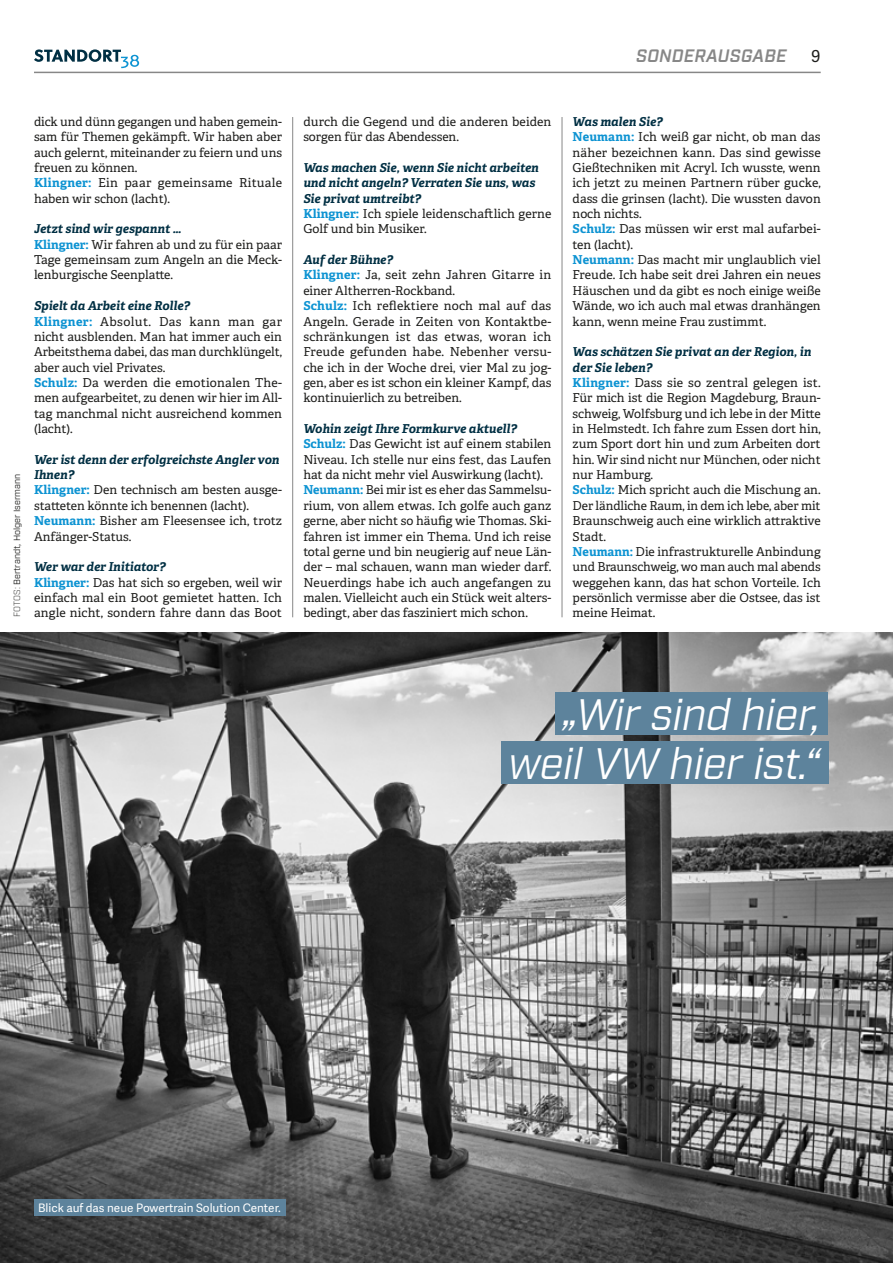
<style>
.page{position:relative;width:893px;height:1263px;background:#fff}
.page>*{position:absolute;margin:0;border:0;box-sizing:border-box;transform-origin:0 0}
.t1{font:italic 43.95px/49.1px "Industry";letter-spacing:-.01em;color:#fff;text-align:right}
.t2{font:italic 600 18px "Industry";letter-spacing:.01em;color:#878787}
.t3{font:16.5px "Adelle Sans";color:#1d1d1b}
.t4{font:12.3px/15.3px "Adelle PE";color:#1d1d1b}
.t5{font:italic 700 12.3px/15.3px "Adelle PE";color:#002f43}
.t6{font:11.7px "Adelle Sans";color:#fff}
.t7{font:9px "Industry";letter-spacing:.005em;color:#1d1d1b}
.s1{font-weight:300}
.s2{font-weight:700;color:#0d93d2}
.s3{font-weight:700;font-style:italic;color:#002f43}
.s4{font-style:normal;color:#0d93d2}
.s5{font-weight:400;font-style:normal;color:#1d1d1b}
</style>
<div class="page">
<hr style="left:34px;top:72px;width:787px;height:1px;background:#878787">
<svg style="left:34px;top:49px;width:105px;height:19px"></svg>
<hr style="left:292px;top:117px;width:1px;height:500px;background:#878787">
<hr style="left:562px;top:117px;width:1px;height:500px;background:#878787">
<img style="left:0;top:633px;width:893px;height:630px">
<div style="left:34px;top:1199px;width:251px;height:17px;background:#5d839c"></div>
<div style="left:555px;top:693px;width:273px;height:42px;background:#5d839c"></div>
<div style="left:501px;top:742px;width:327px;height:42px;background:#5d839c"></div>
<h2 class="t2" style="left:636px;top:45px;width:152px">SONDERAUSGABE</h2>
<h3 class="t3" style="left:811px;top:44px;width:11px">9</h3>
<p class="t7" style="left:12px;top:617px;width:145px;rotate:-90deg"><span class="s1">FOTOS:</span> Bertrandt, Holger Isermann</p>
<p class="t4" style="left:34px;top:113px;width:250px">dick und dünn gegangen und haben gemein&shy;sam für Themen gekämpft. Wir haben aber auch gelernt, miteinander zu feiern und uns freuen zu können.<br><span class="s2">Klingner:</span> Ein paar gemeinsame Rituale haben wir schon (lacht).</p>
<p class="t4" style="left:34px;top:221px;width:250px"><span class="s3">Jetzt sind wir gespannt …<br></span><span class="s2">Klingner:</span> Wir fahren ab und zu für ein paar<br>Tage gemeinsam zum Angeln an die Meck&shy;lenburgische Seenplatte.</p>
<p class="t4" style="left:34px;top:298px;width:250px"><span class="s3">Spielt da Arbeit eine Rolle?<br></span><span class="s2">Klingner:</span> Absolut. Das kann man gar nicht ausblenden. Man hat immer auch ein Arbeitsthema dabei, das man durchklüngelt, aber auch viel Privates.<br><span class="s2">Schulz:</span> Da werden die emotionalen The&shy;men aufgearbeitet, zu denen wir hier im All&shy;tag manchmal nicht ausreichend kommen (lacht).</p>
<p class="t4" style="left:34px;top:451px;width:250px"><span class="s3">Wer ist denn der erfolgreichste Angler von<br>Ihnen?<br></span><span class="s2">Klingner:</span> Den technisch am besten ausge&shy;statteten könnte ich benennen (lacht).<br><span class="s2">Neumann:</span> Bisher am Fleesensee ich, trotz<br>Anfänger-Status.</p>
<p class="t4" style="left:34px;top:559px;width:250px"><span class="s3">Wer war der Initiator?<br></span><span class="s2">Klingner:</span> Das hat sich so ergeben, weil wir einfach mal ein Boot gemietet hatten. Ich angle nicht, sondern fahre dann das Boot</p>
<p class="t4" style="left:303px;top:113px;width:250px">durch die Gegend und die anderen beiden sorgen für das Abendessen.</p>
<p class="t5" style="left:303px;top:159px;width:250px">Was machen Sie, wenn Sie nicht arbeiten und nicht angeln? Verraten Sie uns, was Sie privat umtreibt?<br><span class="s4">Klingner:</span> <span class="s5">Ich spiele leidenschaftlich gerne Golf und bin Musiker.</span></p>
<p class="t4" style="left:303px;top:252px;width:250px"><span class="s3">Auf der Bühne?<br></span><span class="s2">Klingner:</span> Ja, seit zehn Jahren Gitarre in einer Altherren-Rockband.<br><span class="s2">Schulz:</span> Ich reflektiere noch mal auf das Angeln. Gerade in Zeiten von Kontaktbe&shy;schränkungen ist das etwas, woran ich Freude gefunden habe. Nebenher versu&shy;che ich in der Woche drei, vier Mal zu jog&shy;gen, aber es ist schon ein kleiner Kampf, das kontinuierlich zu betreiben.</p>
<p class="t4" style="left:303px;top:420px;width:250px"><span class="s3">Wohin zeigt Ihre Formkurve aktuell?<br></span><span class="s2">Schulz:</span> Das Gewicht ist auf einem stabilen Niveau. Ich stelle nur eins fest, das Laufen hat da nicht mehr viel Auswirkung (lacht).<br><span class="s2">Neumann:</span> Bei mir ist es eher das Sammelsu&shy;rium, von allem etwas. Ich golfe auch ganz gerne, aber nicht so häufig wie Thomas. Ski&shy;fahren ist immer ein Thema. Und ich reise total gerne und bin neugierig auf neue Län&shy;der – mal schauen, wann man wieder darf.<br>Neuerdings habe ich auch angefangen zu malen. Vielleicht auch ein Stück weit alters-</p>
<p class="t4" style="left:303px;top:605px;width:226px">bedingt, aber das fasziniert mich schon.</p>
<p class="t4" style="left:573px;top:113px;width:250px"><span class="s3">Was malen Sie?<br></span><span class="s2">Neumann:</span> Ich weiß gar nicht, ob man das näher bezeichnen kann. Das sind gewisse Gießtechniken mit Acryl. Ich wusste, wenn ich jetzt zu meinen Partnern rüber gucke, dass die grinsen (lacht). Die wussten davon noch nichts.<br><span class="s2">Schulz:</span> Das müssen wir erst mal aufarbei&shy;ten (lacht).<br><span class="s2">Neumann:</span> Das macht mir unglaublich viel Freude. Ich habe seit drei Jahren ein neues Häuschen und da gibt es noch einige weiße Wände, wo ich auch mal etwas dranhängen kann, wenn meine Frau zustimmt.</p>
<p class="t4" style="left:573px;top:344px;width:250px"><span class="s3">Was schätzen Sie privat an der Region, in der Sie leben?<br></span><span class="s2">Klingner:</span> Dass sie so zentral gelegen ist.<br>Für mich ist die Region Magdeburg, Braun&shy;schweig, Wolfsburg und ich lebe in der Mitte in Helmstedt. Ich fahre zum Essen dort hin, zum Sport dort hin und zum Arbeiten dort hin. Wir sind nicht nur München, oder nicht nur Hamburg.<br><span class="s2">Schulz:</span> Mich spricht auch die Mischung an.<br>Der ländliche Raum, in dem ich lebe, aber mit Braunschweig auch eine wirklich attraktive Stadt.<br><span class="s2">Neumann:</span> Die infrastrukturelle Anbindung und Braunschweig, wo man auch mal abends weggehen kann, das hat schon Vorteile. Ich persönlich vermisse aber die Ostsee, das ist meine Heimat.</p>
<h1 class="t1" style="left:508px;top:691px;width:314px">„Wir sind hier, weil VW hier ist.“</h1>
<p class="t6" style="left:38px;top:1199px;width:244px">Blick auf das neue Powertrain Solution Center.</p>
</div>
